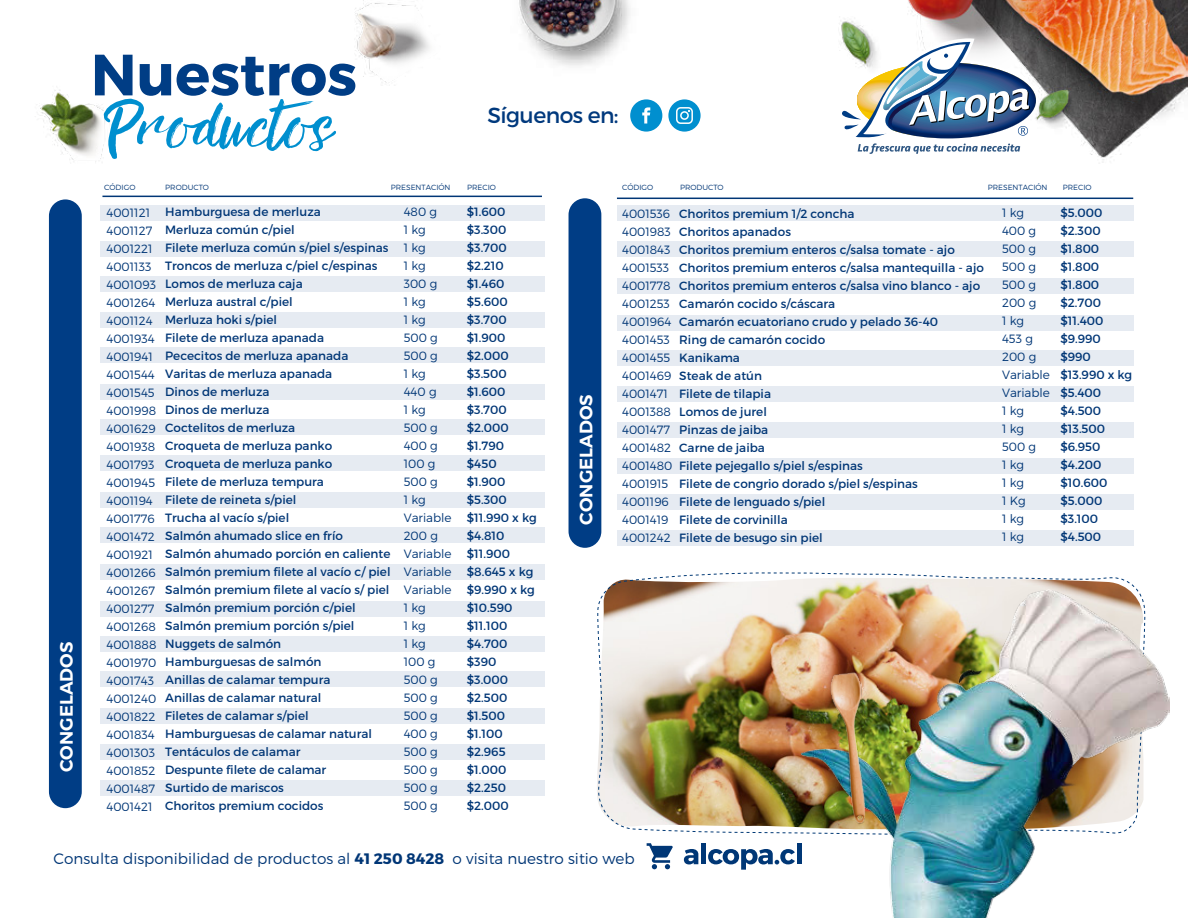
<style>
.page{position:relative;width:1188px;height:918px;background:#fff}
.page>*{position:absolute;margin:0;border:0;box-sizing:border-box;transform-origin:0 0}
.t1{font:700 58.2px "Montserrat";color:#003d85}
.t2{font:55.95px "Rebel";color:#008fcf}
.t3{font:21.9px "Montserrat";letter-spacing:-.025em;color:#00397d}
.t4{font:600 18px "Montserrat";color:#fff}
.t5{font:300 15.15px "Montserrat";color:#003676}
.t6{font:12px/18px "Montserrat";color:#003676}
.t7{font:300 12px/18px "Montserrat";color:#003676}
.t8{font:300 7.5px "Montserrat";color:#003676}
.t9{font:300 7.5px "Montserrat";color:#003676;scale:1.04 1}
.s1{font-weight:700}
</style>
<div class="page">
<img style="left:40px;top:0;width:1148px;height:163px">
<img style="left:597px;top:572px;width:541px;height:262px">
<img style="left:802px;top:590px;width:368px;height:328px">
<img style="left:846px;top:751px;width:8px;height:49px">
<svg style="left:630px;top:99px;width:32px;height:33px"></svg>
<svg style="left:668px;top:99px;width:33px;height:33px"></svg>
<img style="left:839px;top:38px;width:200px;height:116px">
<svg style="left:684px;top:849px;width:14px;height:15px"></svg>
<div style="left:701px;top:844px;width:5px;height:20px;background:#003776"></div>
<svg style="left:708px;top:849px;width:87px;height:21px"></svg>
<div style="left:797px;top:844px;width:5px;height:20px;background:#003776"></div>
<svg style="left:647px;top:843px;width:26px;height:26px"></svg>
<div style="left:100px;top:206px;width:445px;height:15px;background:#e6ebf2"></div>
<div style="left:100px;top:241px;width:445px;height:15px;background:#e6ebf2"></div>
<div style="left:100px;top:277px;width:445px;height:15px;background:#e6ebf2"></div>
<div style="left:100px;top:312px;width:445px;height:15px;background:#e6ebf2"></div>
<div style="left:100px;top:347px;width:445px;height:16px;background:#e6ebf2"></div>
<div style="left:100px;top:384px;width:445px;height:16px;background:#e6ebf2"></div>
<div style="left:100px;top:420px;width:445px;height:15px;background:#e6ebf2"></div>
<div style="left:100px;top:455px;width:445px;height:15px;background:#e6ebf2"></div>
<div style="left:100px;top:492px;width:445px;height:15px;background:#e6ebf2"></div>
<div style="left:100px;top:527px;width:445px;height:16px;background:#e6ebf2"></div>
<div style="left:100px;top:564px;width:445px;height:16px;background:#e6ebf2"></div>
<div style="left:100px;top:601px;width:445px;height:15px;background:#e6ebf2"></div>
<div style="left:100px;top:637px;width:445px;height:15px;background:#e6ebf2"></div>
<div style="left:100px;top:672px;width:445px;height:15px;background:#e6ebf2"></div>
<div style="left:100px;top:709px;width:445px;height:15px;background:#e6ebf2"></div>
<div style="left:100px;top:744px;width:445px;height:15px;background:#e6ebf2"></div>
<div style="left:617px;top:206px;width:516px;height:15px;background:#e6ebf2"></div>
<div style="left:617px;top:241px;width:516px;height:15px;background:#e6ebf2"></div>
<div style="left:617px;top:278px;width:516px;height:16px;background:#e6ebf2"></div>
<div style="left:617px;top:315px;width:516px;height:15px;background:#e6ebf2"></div>
<div style="left:617px;top:350px;width:516px;height:16px;background:#e6ebf2"></div>
<div style="left:617px;top:386px;width:516px;height:15px;background:#e6ebf2"></div>
<div style="left:617px;top:423px;width:516px;height:15px;background:#e6ebf2"></div>
<div style="left:617px;top:458px;width:516px;height:15px;background:#e6ebf2"></div>
<div style="left:100px;top:780px;width:445px;height:15px;background:#e6ebf2"></div>
<div style="left:617px;top:495px;width:516px;height:15px;background:#e6ebf2"></div>
<div style="left:617px;top:530px;width:516px;height:15px;background:#e6ebf2"></div>
<hr style="left:102px;top:196px;width:440px;height:1px;background:#003676">
<div style="left:49px;top:199px;width:33px;height:609px;background:#003d85;border-radius:16px"></div>
<hr style="left:617px;top:198px;width:516px;height:1px;background:#003676">
<div style="left:569px;top:198px;width:32px;height:350px;background:#003d85;border-radius:16px"></div>
<h1 class="t1" style="left:91px;top:39px;width:268px">Nuestros</h1>
<h2 class="t2" style="left:109px;top:85px;width:226px">Productos</h2>
<h3 class="t3" style="left:487px;top:101px;width:133px">Síguenos en:</h3>
<h3 class="t4" style="left:55px;top:772px;width:132px;rotate:-90deg">CONGELADOS</h3>
<p class="t9" style="left:104px;top:183px;width:32px">CÓDIGO</p>
<p class="t8" style="left:165px;top:183px;width:45px">PRODUCTO</p>
<p class="t8" style="left:391px;top:183px;width:61px">PRESENTACIÓN</p>
<p class="t8" style="left:467px;top:183px;width:30px">PRECIO</p>
<p class="t7" style="left:106px;top:203px;width:52px">4001121<br>4001127<br>4001221<br>4001133<br>4001093<br>4001264<br>4001124<br>4001934<br>4001941<br>4001544<br>4001545<br>4001998<br>4001629<br>4001938<br>4001793<br>4001945<br>4001194<br>4001776<br>4001472<br>4001921<br>4001266<br>4001267<br>4001277<br>4001268<br>4001888<br>4001970<br>4001743<br>4001240<br>4001822<br>4001834<br>4001303<br>4001852<br>4001487<br>4001421</p>
<p class="t6" style="left:165px;top:203px;width:227px">Hamburguesa de merluza<br>Merluza común c/piel<br>Filete merluza común s/piel s/espinas<br>Troncos de merluza c/piel c/espinas<br>Lomos de merluza caja<br>Merluza austral c/piel<br>Merluza hoki s/piel<br>Filete de merluza apanada<br>Pececitos de merluza apanada<br>Varitas de merluza apanada<br>Dinos de merluza<br>Dinos de merluza<br>Coctelitos de merluza<br>Croqueta de merluza panko<br>Croqueta de merluza panko<br>Filete de merluza tempura<br>Filete de reineta s/piel<br>Trucha al vacío s/piel<br>Salmón ahumado slice en frío<br>Salmón ahumado porción en caliente<br>Salmón premium filete al vacío c/ piel<br>Salmón premium filete al vacío s/ piel<br>Salmón premium porción c/piel<br>Salmón premium porción s/piel<br>Nuggets de salmón<br>Hamburguesas de salmón<br>Anillas de calamar tempura<br>Anillas de calamar natural<br>Filetes de calamar s/piel<br>Hamburguesas de calamar natural<br>Tentáculos de calamar<br>Despunte filete de calamar<br>Surtido de mariscos<br>Choritos premium cocidos</p>
<p class="t7" style="left:404px;top:203px;width:49px">480 g<br>1 kg<br>1 kg<br>1 kg<br>300 g<br>1 kg<br>1 kg<br>500 g<br>500 g<br>1 kg<br>440 g<br>1 kg<br>500 g<br>400 g<br>100 g<br>500 g<br>1 kg<br>Variable<br>200 g<br>Variable<br>Variable<br>Variable<br>1 kg<br>1 kg<br>1 kg<br>100 g<br>500 g<br>500 g<br>500 g<br>400 g<br>500 g<br>500 g<br>500 g<br>500 g</p>
<p class="t6" style="left:467px;top:203px;width:72px">$1.600 $3.300 $3.700 $2.210 $1.460 $5.600 $3.700 $1.900 $2.000 $3.500 $1.600 $3.700 $2.000 $1.790 $450 $1.900 $5.300 $11.990 x kg $4.810 $11.900 $8.645 x kg $9.990 x kg $10.590 $11.100 $4.700 $390 $3.000 $2.500 $1.500 $1.100 $2.965 $1.000 $2.250 $2.000</p>
<h3 class="t4" style="left:575px;top:525px;width:132px;rotate:-90deg">CONGELADOS</h3>
<p class="t8" style="left:622px;top:183px;width:33px">CÓDIGO</p>
<p class="t8" style="left:680px;top:183px;width:45px">PRODUCTO</p>
<p class="t8" style="left:988px;top:183px;width:61px">PRESENTACIÓN</p>
<p class="t8" style="left:1063px;top:183px;width:30px">PRECIO</p>
<p class="t7" style="left:622px;top:204px;width:52px">4001536<br>4001983<br>4001843<br>4001533<br>4001778<br>4001253<br>4001964<br>4001453<br>4001455<br>4001469<br>4001471<br>4001388<br>4001477<br>4001482<br>4001480<br>4001915<br>4001196<br>4001419<br>4001242</p>
<p class="t7" style="left:1002px;top:204px;width:49px">1 kg<br>400 g<br>500 g<br>500 g<br>500 g<br>200 g<br>1 kg<br>453 g<br>200 g<br>Variable<br>Variable<br>1 kg<br>1 kg<br>500 g<br>1 kg<br>1 kg<br>1 Kg<br>1 kg<br>1 kg</p>
<p class="t6" style="left:1060px;top:204px;width:73px">$5.000 $2.300 $1.800 $1.800 $1.800 $2.700 $11.400 $9.990 $990 $13.990 x kg $5.400 $4.500 $13.500 $6.950 $4.200 $10.600 $5.000 $3.100 $4.500</p>
<p class="t6" style="left:679px;top:205px;width:306px">Choritos premium 1/2 concha<br>Choritos apanados<br>Choritos premium enteros c/salsa tomate - ajo<br>Choritos premium enteros c/salsa mantequilla - ajo<br>Choritos premium enteros c/salsa vino blanco - ajo<br>Camarón cocido s/cáscara<br>Camarón ecuatoriano crudo y pelado 36-40<br>Ring de camarón cocido<br>Kanikama<br>Steak de atún<br>Filete de tilapia<br>Lomos de jurel<br>Pinzas de jaiba<br>Carne de jaiba<br>Filete pejegallo s/piel s/espinas<br>Filete de congrio dorado s/piel s/espinas<br>Filete de lenguado s/piel<br>Filete de corvinilla<br>Filete de besugo sin piel</p>
<p class="t5" style="left:53px;top:849px;width:583px">Consulta disponibilidad de productos al <span class="s1">41 250 8428</span> o visita nuestro sitio web</p>
</div>
